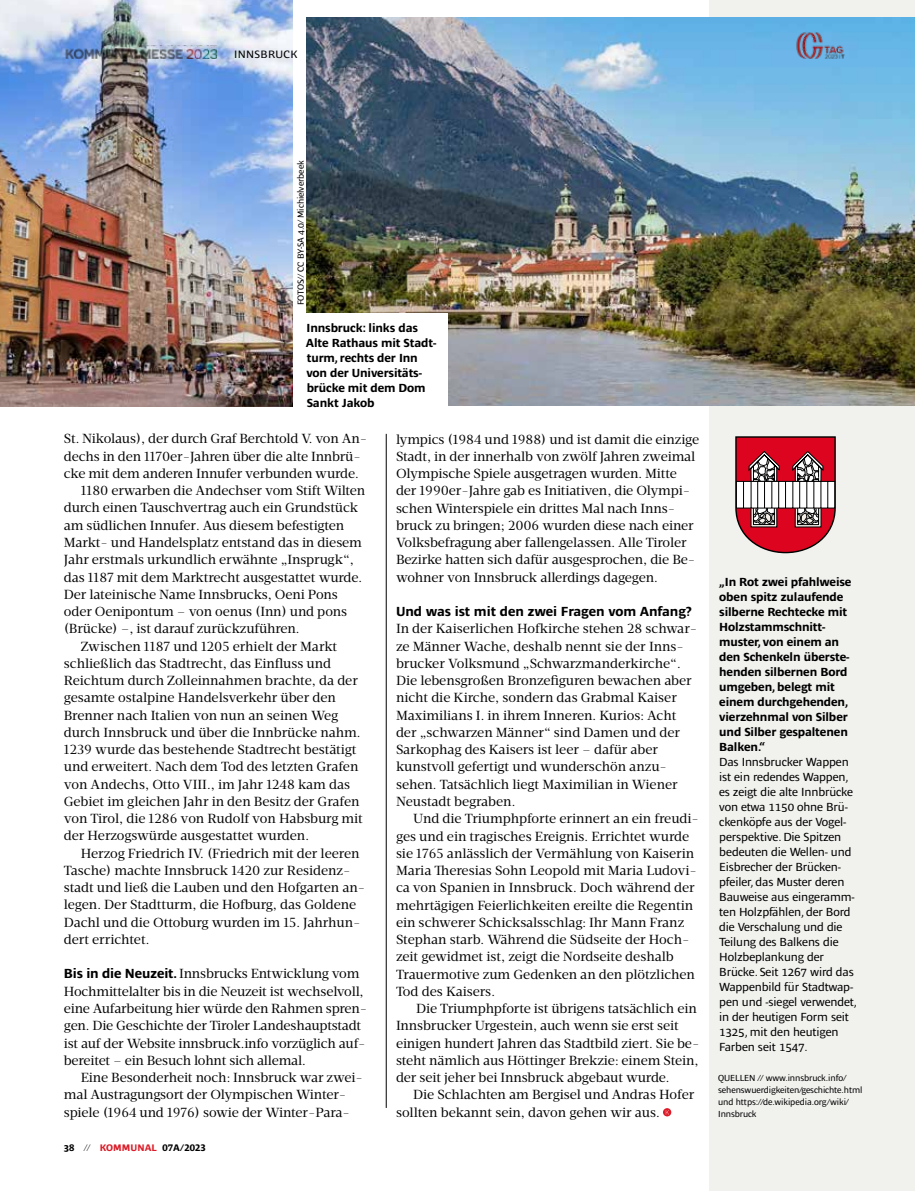
<style>
.page{position:relative;width:915px;height:1191px;background:#fff}
.page>*{position:absolute;margin:0;border:0;box-sizing:border-box;transform-origin:0 0}
.t1{font:13.5px/17.2px "Velino Text";letter-spacing:-.01em;color:#000}
.t2{font:700 13.5px "Ardoise Ptf";color:#000}
.t3{font:12px/15px "Ardoise Ptf";letter-spacing:-.01em;color:#000}
.t4{font:700 12px/15px "Ardoise Ptf";letter-spacing:-.01em;color:#000}
.t5{font:10.95px "Ardoise Ptf";letter-spacing:.03em;color:#000;scale:1.04 1}
.t6{font:700 9.75px "Ardoise Ptf";letter-spacing:.005em;color:#000}
.t7{font:9px/12px "Ardoise Ptf";letter-spacing:-.01em;color:#000}
.s1{font-family:"Ardoise Ptf";font-weight:700}
.s2{font-weight:300}
.s3{color:#db1c28}
</style>
<div class="page">
<div style="left:708px;top:0;width:206px;height:1191px;background:#f1f1ee"></div>
<img style="left:306px;top:17px;width:608px;height:389px">
<svg style="left:662px;top:1108px;width:9px;height:8px"></svg>
<svg style="left:665px;top:1110px;width:3px;height:4px"></svg>
<img style="left:0;top:0;width:292px;height:407px">
<hr style="left:386px;top:434px;width:1px;height:674px;background:#000">
<svg style="left:735px;top:436px;width:101px;height:118px;background:#bd5e69"></svg>
<div style="left:297px;top:313px;width:151px;height:103px;background:#fff"></div>
<img style="left:792px;top:26px;width:56px;height:33px">
<img style="left:64px;top:45px;width:152px;height:14px">
<p class="t5" style="left:234px;top:46px;width:63px">INNSBRUCK</p>
<p class="t7" style="left:294px;top:305px;width:147px;rotate:-90deg">FOTOS// CC BY-SA 4.0/ Michielverbeek</p>
<p class="t4" style="left:306px;top:319px;width:132px">Innsbruck: links das<br>Alte Rathaus mit Stadt&shy;turm, rechts der Inn von der Universitäts&shy;brücke mit dem Dom<br>Sankt Jakob</p>
<p class="t1" style="left:64px;top:430px;width:305px">St. Nikolaus), der durch Graf Berchtold V. von An-</p>
<p class="t1" style="left:64px;top:447px;width:298px">dechs in den 1170er-Jahren über die alte Innbrü-</p>
<p class="t1" style="left:64px;top:465px;width:296px">cke mit dem anderen Innufer verbunden wurde.</p>
<p class="t1" style="left:81px;top:482px;width:286px">1180 erwarben die Andechser vom Stift Wilten</p>
<p class="t1" style="left:64px;top:499px;width:296px">durch einen Tauschvertrag auch ein Grundstück</p>
<p class="t1" style="left:64px;top:516px;width:282px">am südlichen Innufer. Aus diesem befestigten</p>
<p class="t1" style="left:64px;top:534px;width:299px">Markt- und Handelsplatz entstand das in diesem</p>
<p class="t1" style="left:64px;top:551px;width:291px">Jahr erstmals urkundlich erwähnte „Insprugk“,</p>
<p class="t1" style="left:64px;top:568px;width:300px">das 1187 mit dem Marktrecht ausgestattet wurde.</p>
<p class="t1" style="left:64px;top:585px;width:275px">Der lateinische Name Innsbrucks, Oeni Pons</p>
<p class="t1" style="left:64px;top:603px;width:285px">oder Oenipontum – von oenus (Inn) und pons</p>
<p class="t1" style="left:64px;top:620px;width:237px">(Brücke) –, ist darauf zurückzuführen.</p>
<p class="t1" style="left:81px;top:637px;width:258px">Zwischen 1187 und 1205 erhielt der Markt</p>
<p class="t1" style="left:64px;top:655px;width:269px">schließlich das Stadtrecht, das Einfluss und</p>
<p class="t1" style="left:64px;top:672px;width:295px">Reichtum durch Zolleinnahmen brachte, da der</p>
<p class="t1" style="left:64px;top:689px;width:273px">gesamte ostalpine Handelsverkehr über den</p>
<p class="t1" style="left:64px;top:706px;width:276px">Brenner nach Italien von nun an seinen Weg</p>
<p class="t1" style="left:64px;top:724px;width:298px">durch Innsbruck und über die Innbrücke nahm.</p>
<p class="t1" style="left:64px;top:741px;width:294px">1239 wurde das bestehende Stadtrecht bestätigt</p>
<p class="t1" style="left:64px;top:758px;width:296px">und erweitert. Nach dem Tod des letzten Grafen</p>
<p class="t1" style="left:64px;top:775px;width:288px">von Andechs, Otto VIII., im Jahr 1248 kam das</p>
<p class="t1" style="left:64px;top:793px;width:297px">Gebiet im gleichen Jahr in den Besitz der Grafen</p>
<p class="t1" style="left:64px;top:810px;width:300px">von Tirol, die 1286 von Rudolf von Habsburg mit</p>
<p class="t1" style="left:64px;top:827px;width:246px">der Herzogswürde ausgestattet wurden.</p>
<p class="t1" style="left:81px;top:844px;width:280px">Herzog Friedrich IV. (Friedrich mit der leeren</p>
<p class="t1" style="left:64px;top:862px;width:288px">Tasche) machte Innsbruck 1420 zur Residenz-</p>
<p class="t1" style="left:64px;top:879px;width:303px">stadt und ließ die Lauben und den Hofgarten an-</p>
<p class="t1" style="left:64px;top:896px;width:294px">legen. Der Stadtturm, die Hofburg, das Goldene</p>
<p class="t1" style="left:64px;top:913px;width:298px">Dachl und die Ottoburg wurden im 15. Jahrhun-</p>
<p class="t1" style="left:64px;top:931px;width:87px">dert errichtet.</p>
<p class="t1" style="left:64px;top:965px;width:305px"><span class="s1">Bis in die Neuzeit.</span> Innsbrucks Entwicklung vom Hochmittelalter bis in die Neuzeit ist wechselvoll, eine Aufarbeitung hier würde den Rahmen spren&shy;gen. Die Geschichte der Tiroler Landeshauptstadt ist auf der Website innsbruck.info vorzüglich auf&shy;bereitet – ein Besuch lohnt sich allemal.</p>
<p class="t1" style="left:64px;top:1069px;width:300px;text-indent:17px">Eine Besonderheit noch: Innsbruck war zwei&shy;mal Austragungsort der Olympischen Winter&shy;spiele (1964 und 1976) sowie der Winter-Para-</p>
<p class="t6" style="left:64px;top:1140px;width:143px">38 <span class="s2">//</span> <span class="s3">KOMMUNAL</span> 07A/2023</p>
<p class="t1" style="left:396px;top:430px;width:304px">lympics (1984 und 1988) und ist damit die einzige Stadt, in der innerhalb von zwölf Jahren zweimal Olympische Spiele ausgetragen wurden. Mitte der 1990er-Jahre gab es Initiativen, die Olympi&shy;schen Winterspiele ein drittes Mal nach Inns&shy;bruck zu bringen; 2006 wurden diese nach einer Volksbefragung aber fallengelassen. Alle Tiroler Bezirke hatten sich dafür ausgesprochen, die Be&shy;wohner von Innsbruck allerdings dagegen.</p>
<p class="t2" style="left:396px;top:601px;width:297px">Und was ist mit den zwei Fragen vom Anfang?</p>
<p class="t1" style="left:396px;top:620px;width:303px">In der Kaiserlichen Hofkirche stehen 28 schwar&shy;ze Männer Wache, deshalb nennt sie der Inns&shy;brucker Volksmund „Schwarzmanderkirche“.<br>Die lebensgroßen Bronzefiguren bewachen aber nicht die Kirche, sondern das Grabmal Kaiser Maximilians I. in ihrem Inneren. Kurios: Acht der „schwarzen Männer“ sind Damen und der Sarkophag des Kaisers ist leer – dafür aber kunstvoll gefertigt und wunderschön anzu&shy;sehen. Tatsächlich liegt Maximilian in Wiener Neustadt begraben.</p>
<p class="t1" style="left:396px;top:810px;width:304px;text-indent:17px">Und die Triumphpforte erinnert an ein freudi&shy;ges und ein tragisches Ereignis. Errichtet wurde sie 1765 anlässlich der Vermählung von Kaiserin Maria Theresias Sohn Leopold mit Maria Ludovi&shy;ca von Spanien in Innsbruck. Doch während der mehrtägigen Feierlichkeiten ereilte die Regentin ein schwerer Schicksalsschlag: Ihr Mann Franz Stephan starb. Während die Südseite der Hoch&shy;zeit gewidmet ist, zeigt die Nordseite deshalb Trauermotive zum Gedenken an den plötzlichen Tod des Kaisers.</p>
<p class="t1" style="left:396px;top:1000px;width:305px;text-indent:20px">Die Triumphpforte ist übrigens tatsächlich ein Innsbrucker Urgestein, auch wenn sie erst seit einigen hundert Jahren das Stadtbild ziert. Sie be&shy;steht nämlich aus Höttinger Brekzie: einem Stein, der seit jeher bei Innsbruck abgebaut wurde.</p>
<p class="t1" style="left:396px;top:1086px;width:300px;text-indent:17px">Die Schlachten am Bergisel und Andras Hofer sollten bekannt sein, davon gehen wir aus.</p>
<p class="t4" style="left:719px;top:573px;width:134px">„In Rot zwei pfahlweise oben spitz zulaufende silberne Rechtecke mit<br>Holzstammschnitt&shy;muster, von einem an den Schenkeln überste&shy;henden silbernen Bord umgeben, belegt mit einem durchgehenden, vierzehnmal von Silber und Silber gespaltenen<br>Balken.“</p>
<p class="t3" style="left:719px;top:753px;width:139px">Das Innsbrucker Wappen ist ein redendes Wappen, es zeigt die alte Innbrücke von etwa 1150 ohne Brü&shy;ckenköpfe aus der Vogel&shy;perspektive. Die Spitzen bedeuten die Wellen- und<br>Eisbrecher der Brücken&shy;pfeiler, das Muster deren<br>Bauweise aus eingeramm&shy;ten Holzpfählen, der Bord die Verschalung und die<br>Teilung des Balkens die<br>Holzbeplankung der<br>Brücke. Seit 1267 wird das<br>Wappenbild für Stadtwap&shy;pen und -siegel verwendet, in der heutigen Form seit<br>1325, mit den heutigen<br>Farben seit 1547.</p>
<p class="t7" style="left:718px;top:1071px;width:146px">QUELLEN // www.innsbruck.info/ sehenswuerdigkeiten/geschichte.html und https://de.wikipedia.org/wiki/<br>Innsbruck</p>
</div>
